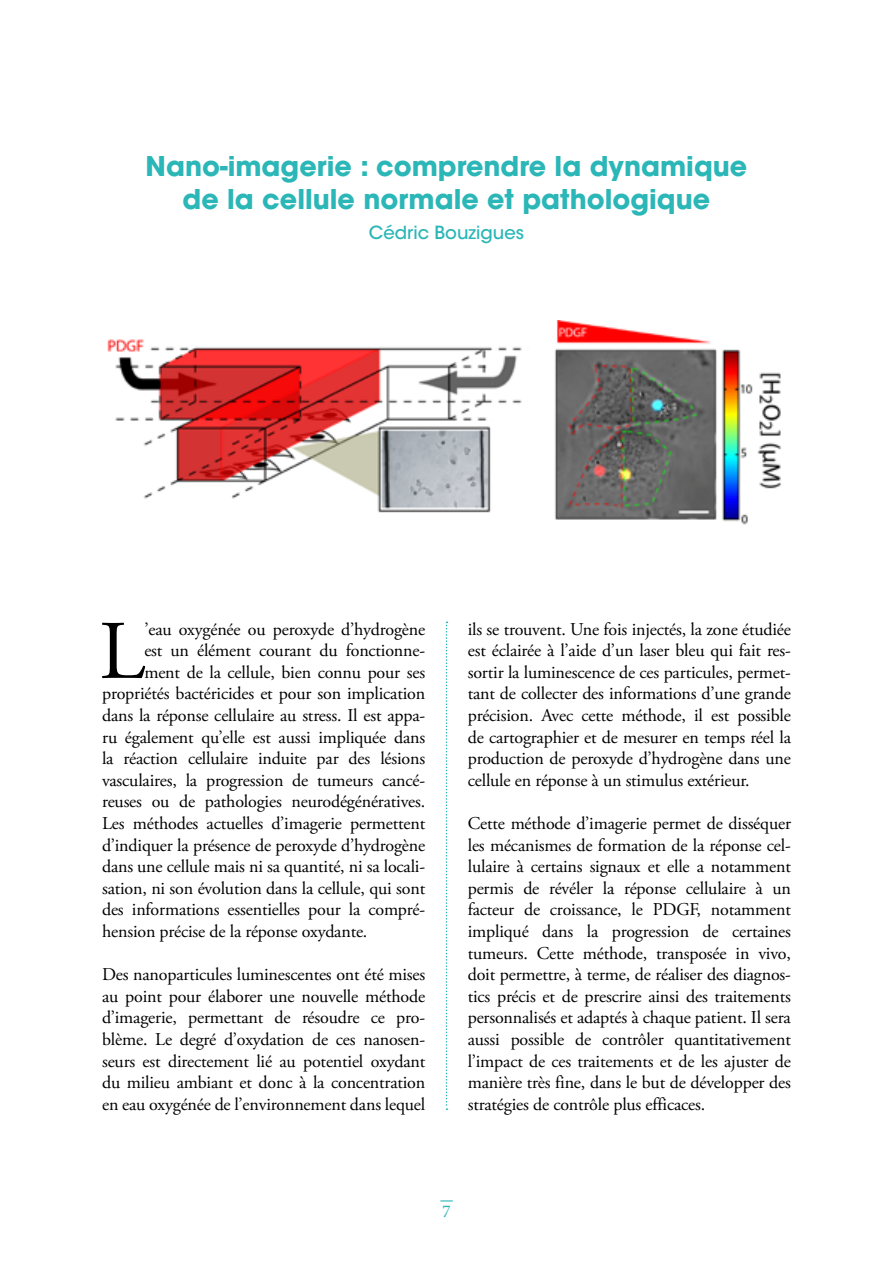
<style>
.page{position:relative;width:893px;height:1263px;background:#fff}
.page>*{position:absolute;margin:0;border:0;box-sizing:border-box;transform-origin:0 0}
.t1{font:83.1px "Adobe Garamond Pro";color:#000}
.t2{font:700 27px/33px "ITC Avant Garde Std";color:#2bb6b7;text-align:center}
.t3{font:18px/21.6px "Adobe Garamond Pro";letter-spacing:-.01em;color:#000;text-align:justify}
.t4{font:500 18px "ITC Avant Garde Std";color:#2bb6b7}
.t5{font:18px "Minion Pro";color:#2bb6b7}
</style>
<div class="page">
<svg style="left:440px;top:1200px;width:13px;height:1px"></svg>
<svg style="left:446px;top:622px;width:1px;height:488px"></svg>
<img style="left:107px;top:320px;width:674px;height:205px">
<h2 class="t2" style="left:146px;top:149px;width:603px">Nano-imagerie : comprendre la dynamique de la cellule normale et pathologique</h2>
<p class="t4" style="left:369px;top:221px;width:157px">Cédric Bouzigues</p>
<h1 class="t1" style="left:99px;top:602px;width:47px">L</h1>
<p class="t3" style="left:144px;top:619px;width:282px">’eau oxygénée ou peroxyde d’hydrogène</p>
<p class="t3" style="left:144px;top:640px;width:282px">est un élément courant du fonctionne-</p>
<p class="t3" style="left:144px;top:662px;width:282px">ment de la cellule, bien connu pour ses</p>
<p class="t3" style="left:102px;top:683px;width:325px">propriétés bactéricides et pour son implication</p>
<p class="t3" style="left:102px;top:705px;width:325px">dans la réponse cellulaire au stress. Il est appa-</p>
<p class="t3" style="left:102px;top:727px;width:325px">ru également qu’elle est aussi impliquée dans</p>
<p class="t3" style="left:102px;top:748px;width:325px">la réaction cellulaire induite par des lésions</p>
<p class="t3" style="left:102px;top:770px;width:325px">vasculaires, la progression de tumeurs cancé-</p>
<p class="t3" style="left:102px;top:791px;width:325px">reuses ou de pathologies neurodégénératives.</p>
<p class="t3" style="left:102px;top:813px;width:325px">Les méthodes actuelles d’imagerie permettent</p>
<p class="t3" style="left:102px;top:835px;width:325px">d’indiquer la présence de peroxyde d’hydrogène</p>
<p class="t3" style="left:102px;top:856px;width:325px">dans une cellule mais ni sa quantité, ni sa locali-</p>
<p class="t3" style="left:102px;top:878px;width:325px">sation, ni son évolution dans la cellule, qui sont</p>
<p class="t3" style="left:102px;top:899px;width:325px">des informations essentielles pour la compré-</p>
<p class="t3" style="left:102px;top:921px;width:267px">hension précise de la réponse oxydante.</p>
<p class="t3" style="left:102px;top:964px;width:325px">Des nanoparticules luminescentes ont été mises au point pour élaborer une nouvelle méthode d’imagerie, permettant de résoudre ce pro&shy;blème. Le degré d’oxydation de ces nanosen&shy;seurs est directement lié au potentiel oxydant du milieu ambiant et donc à la concentration en eau oxygénée de l’environnement dans lequel</p>
<p class="t3" style="left:468px;top:619px;width:325px">ils se trouvent. Une fois injectés, la zone étudiée est éclairée à l’aide d’un laser bleu qui fait res&shy;sortir la luminescence de ces particules, permet&shy;tant de collecter des informations d’une grande précision. Avec cette méthode, il est possible de cartographier et de mesurer en temps réel la production de peroxyde d’hydrogène dans une cellule en réponse à un stimulus extérieur.</p>
<p class="t3" style="left:468px;top:813px;width:325px">Cette méthode d’imagerie permet de disséquer les mécanismes de formation de la réponse cel&shy;lulaire à certains signaux et elle a notamment permis de révéler la réponse cellulaire à un facteur de croissance, le PDGF, notamment impliqué dans la progression de certaines tumeurs. Cette méthode, transposée in vivo, doit permettre, à terme, de réaliser des diagnos&shy;tics précis et de prescrire ainsi des traitements personnalisés et adaptés à chaque patient. Il sera aussi possible de contrôler quantitativement l’impact de ces traitements et de les ajuster de manière très fine, dans le but de développer des stratégies de contrôle plus efficaces.</p>
<p class="t5" style="left:442px;top:1199px;width:10px">7</p>
</div>
